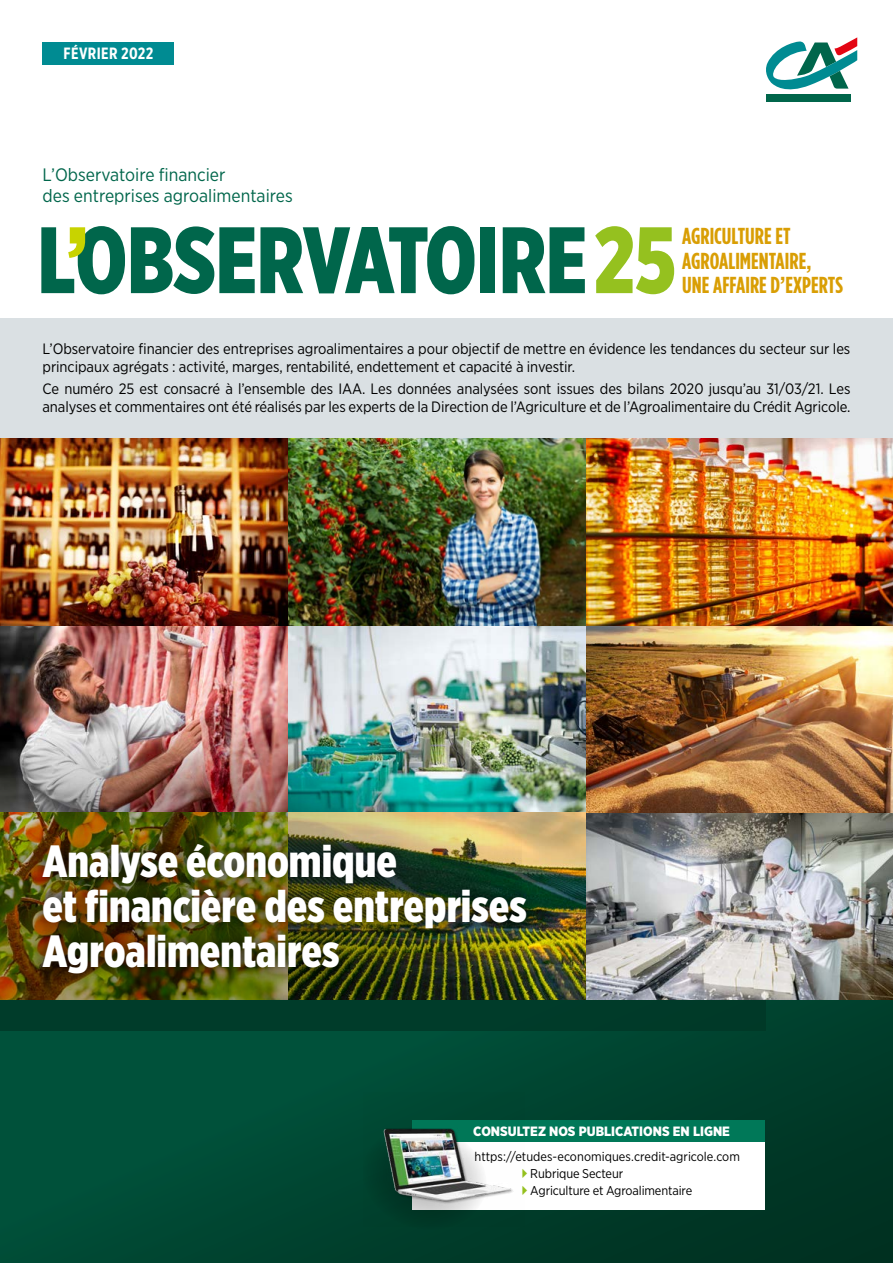
<style>
.page{position:relative;width:893px;height:1263px;background:#fff}
.page>*{position:absolute;margin:0;border:0;box-sizing:border-box;transform-origin:0 0}
.t1{font:900 94.05px "Gotham X Narrow";color:#00664b;scale:.95 1}
.t2{font:900 94.05px "Gotham X Narrow";color:#c8d300;scale:.95 1}
.t3{font:900 45px/45px "Gotham X Narrow";color:#fff}
.t4{font:700 23.1px/24.5px "Gotham Condensed";color:#d99e04}
.t5{font:18px/21.6px "Gotham Narrow";color:#00664b}
.t6{font:700 16.35px "Gotham X Narrow";letter-spacing:.025em;color:#fff}
.t7{font:15px/18px "Gotham Narrow";letter-spacing:-.005em;color:#000}
.t8{font:900 13.5px "Gotham Narrow";color:#fff}
.t9{font:12.75px/17px "Gotham Narrow";letter-spacing:-.01em;color:#000}
.s1{color:#95c11f}
</style>
<div class="page">
<div style="left:0;top:319px;width:893px;height:119px;background:#dae0e3"></div>
<svg style="left:0;top:999px;width:893px;height:264px;background:#004430"></svg>
<img style="left:0;top:438px;width:893px;height:561px">
<img style="left:0;top:719px;width:522px;height:280px">
<div style="left:29px;top:832px;width:510px;height:155px;background:#000;opacity:.75"></div>
<div style="left:412px;top:1120px;width:353px;height:89px;background:#fff"></div>
<svg style="left:357px;top:1119px;width:135px;height:112px"></svg>
<div style="left:43px;top:43px;width:131px;height:22px;background:#008b92"></div>
<div style="left:767px;top:94px;width:84px;height:7px;background:#00664b"></div>
<svg style="left:766px;top:37px;width:91px;height:58px"></svg>
<div style="left:412px;top:1120px;width:353px;height:21px;background:#007858"></div>
<img style="left:364px;top:1092px;width:161px;height:134px">
<svg style="left:522px;top:1169px;width:3px;height:9px"></svg>
<svg style="left:522px;top:1186px;width:3px;height:9px"></svg>
<p class="t6" style="left:64px;top:44px;width:91px">FÉVRIER 2022</p>
<p class="t5" style="left:43px;top:163px;width:252px">L’Observatoire financier<br>des entreprises agroalimentaires</p>
<h1 class="t1" style="left:38px;top:201px;width:673px">LOBSERVATOIRE<span class="s1">25</span></h1>
<h1 class="t2" style="left:66px;top:201px;width:24px">’</h1>
<h3 class="t4" style="left:682px;top:224px;width:162px">AGRICULTURE ET<br>AGROALIMENTAIRE,<br>UNE AFFAIRE D’EXPERTS</h3>
<p class="t7" style="left:43px;top:339px;width:809px">L’Observatoire financier des entreprises agroalimentaires a pour objectif de mettre en évidence les tendances du secteur sur les principaux agrégats : activité, marges, rentabilité, endettement et capacité à investir.</p>
<p class="t7" style="left:43px;top:379px;width:809px">Ce numéro 25 est consacré à l’ensemble des IAA. Les données analysées sont issues des bilans 2020 jusqu’au 31/03/21. Les analyses et commentaires ont été réalisés par les experts de la Direction de l’Agriculture et de l’Agroalimentaire du Crédit Agricole.</p>
<h2 class="t3" style="left:43px;top:838px;width:486px">Analyse économique<br>et financière des entreprises<br>Agroalimentaires</h2>
<p class="t8" style="left:473px;top:1122px;width:258px">CONSULTEZ NOS PUBLICATIONS EN LIGNE</p>
<p class="t9" style="left:530px;top:1148px;width:211px;text-indent:-56px">https://etudes-economiques.credit-agricole.com<br>Rubrique Secteur<br>Agriculture et Agroalimentaire</p>
</div>
